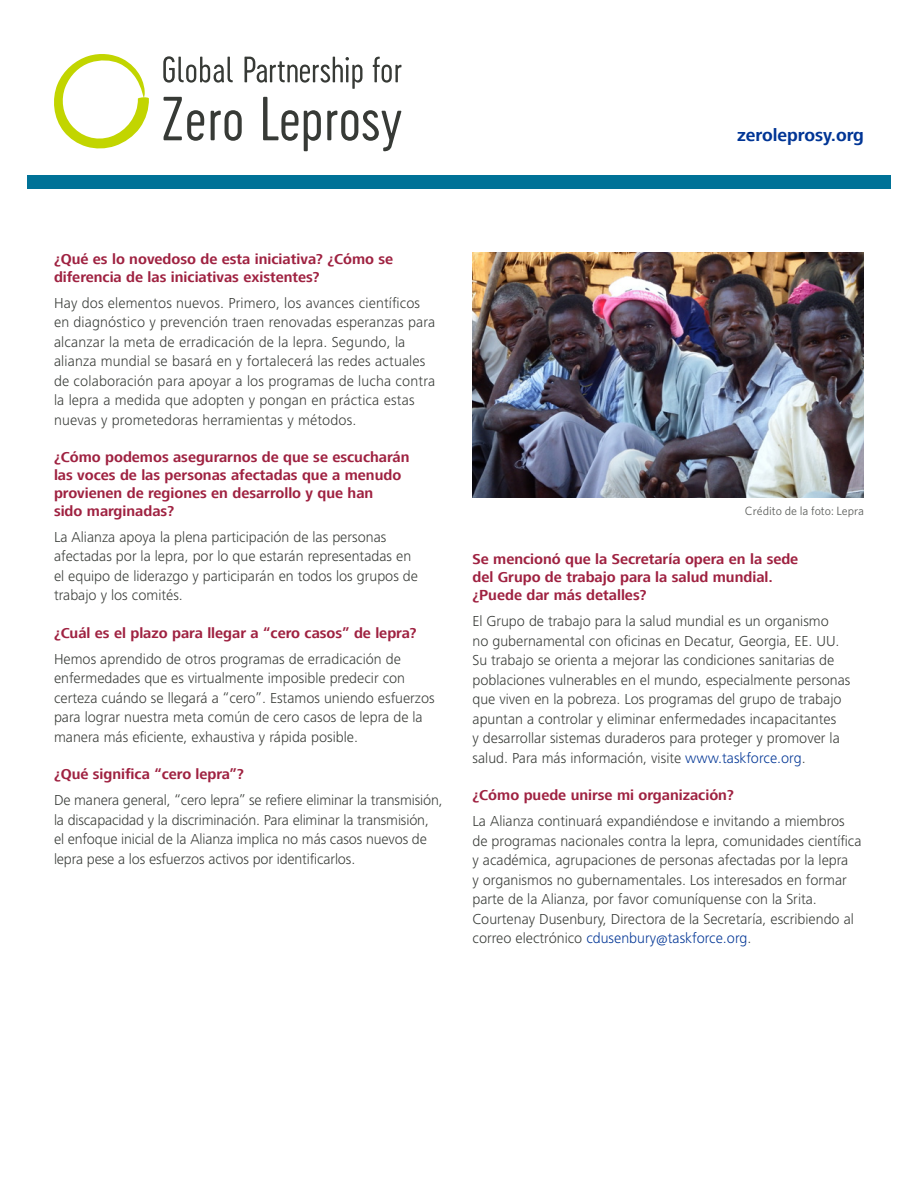
<style>
.page{position:relative;width:918px;height:1188px;background:#fff}
.page>*{position:absolute;margin:0;border:0;box-sizing:border-box;transform-origin:0 0}
.t1{font:700 18px "Frutiger Next LT";color:#003595}
.t2{font:300 15px/19.5px "Frutiger Next LT";color:#373a36}
.t3{font:700 15px/18px "Frutiger Next LT";color:#9f2241}
.t4{font:12px "Whitney HTF";color:#5f615e}
.s1{color:#003595}
</style>
<div class="page">
<div style="left:27px;top:176px;width:864px;height:13px;background:#007297"></div>
<svg style="left:54px;top:54px;width:95px;height:95px"></svg>
<svg style="left:163px;top:56px;width:70px;height:27px"></svg>
<svg style="left:245px;top:57px;width:117px;height:32px"></svg>
<svg style="left:373px;top:57px;width:28px;height:26px"></svg>
<svg style="left:164px;top:97px;width:40px;height:44px"></svg>
<svg style="left:211px;top:110px;width:31px;height:31px"></svg>
<svg style="left:263px;top:97px;width:58px;height:54px"></svg>
<svg style="left:327px;top:110px;width:74px;height:41px"></svg>
<img style="left:473px;top:253px;width:391px;height:245px">
<p class="t1" style="left:737px;top:125px;width:128px">zeroleprosy.org</p>
<p class="t3" style="left:54px;top:250px;width:341px">¿Qué es lo novedoso de esta iniciativa? ¿Cómo se diferencia de las iniciativas existentes?</p>
<p class="t2" style="left:54px;top:293px;width:383px">Hay dos elementos nuevos. Primero, los avances científicos en diagnóstico y prevención traen renovadas esperanzas para alcanzar la meta de erradicación de la lepra. Segundo, la alianza mundial se basará en y fortalecerá las redes actuales de colaboración para apoyar a los programas de lucha contra la lepra a medida que adopten y pongan en práctica estas nuevas y prometedoras herramientas y métodos.</p>
<p class="t3" style="left:54px;top:448px;width:357px">¿Cómo podemos asegurarnos de que se escucharán las voces de las personas afectadas que a menudo provienen de regiones en desarrollo y que han<br>sido marginadas?</p>
<p class="t2" style="left:54px;top:527px;width:366px">La Alianza apoya la plena participación de las personas afectadas por la lepra, por lo que estarán representadas en el equipo de liderazgo y participarán en todos los grupos de trabajo y los comités.</p>
<p class="t3" style="left:54px;top:624px;width:364px">¿Cuál es el plazo para llegar a “cero casos” de lepra?</p>
<p class="t2" style="left:54px;top:649px;width:382px">Hemos aprendido de otros programas de erradicación de enfermedades que es virtualmente imposible predecir con certeza cuándo se llegará a “cero”. Estamos uniendo esfuerzos para lograr nuestra meta común de cero casos de lepra de la manera más eficiente, exhaustiva y rápida posible.</p>
<p class="t3" style="left:54px;top:765px;width:191px">¿Qué significa “cero lepra”?</p>
<p class="t2" style="left:54px;top:791px;width:390px">De manera general, “cero lepra” se refiere eliminar la transmisión, la discapacidad y la discriminación. Para eliminar la transmisión, el enfoque inicial de la Alianza implica no más casos nuevos de lepra pese a los esfuerzos activos por identificarlos.</p>
<p class="t4" style="left:745px;top:504px;width:121px">Crédito de la foto: Lepra</p>
<p class="t3" style="left:472px;top:550px;width:327px">Se mencionó que la Secretaría opera en la sede del Grupo de trabajo para la salud mundial. ¿Puede dar más detalles?</p>
<p class="t2" style="left:472px;top:612px;width:380px">El Grupo de trabajo para la salud mundial es un organismo<br>no gubernamental con oficinas en Decatur, Georgia, EE. UU.<br>Su trabajo se orienta a mejorar las condiciones sanitarias de poblaciones vulnerables en el mundo, especialmente personas que viven en la pobreza. Los programas del grupo de trabajo apuntan a controlar y eliminar enfermedades incapacitantes<br>y desarrollar sistemas duraderos para proteger y promover la salud. Para más información, visite <span class="s1">www.taskforce.org</span>.</p>
<p class="t3" style="left:472px;top:786px;width:263px">¿Cómo puede unirse mi organización?</p>
<p class="t2" style="left:472px;top:812px;width:391px">La Alianza continuará expandiéndose e invitando a miembros de programas nacionales contra la lepra, comunidades científica y académica, agrupaciones de personas afectadas por la lepra<br>y organismos no gubernamentales. Los interesados en formar parte de la Alianza, por favor comuníquense con la Srita.<br>Courtenay Dusenbury, Directora de la Secretaría, escribiendo al correo electrónico <span class="s1">cdusenbury@taskforce.org</span>.</p>
</div>
